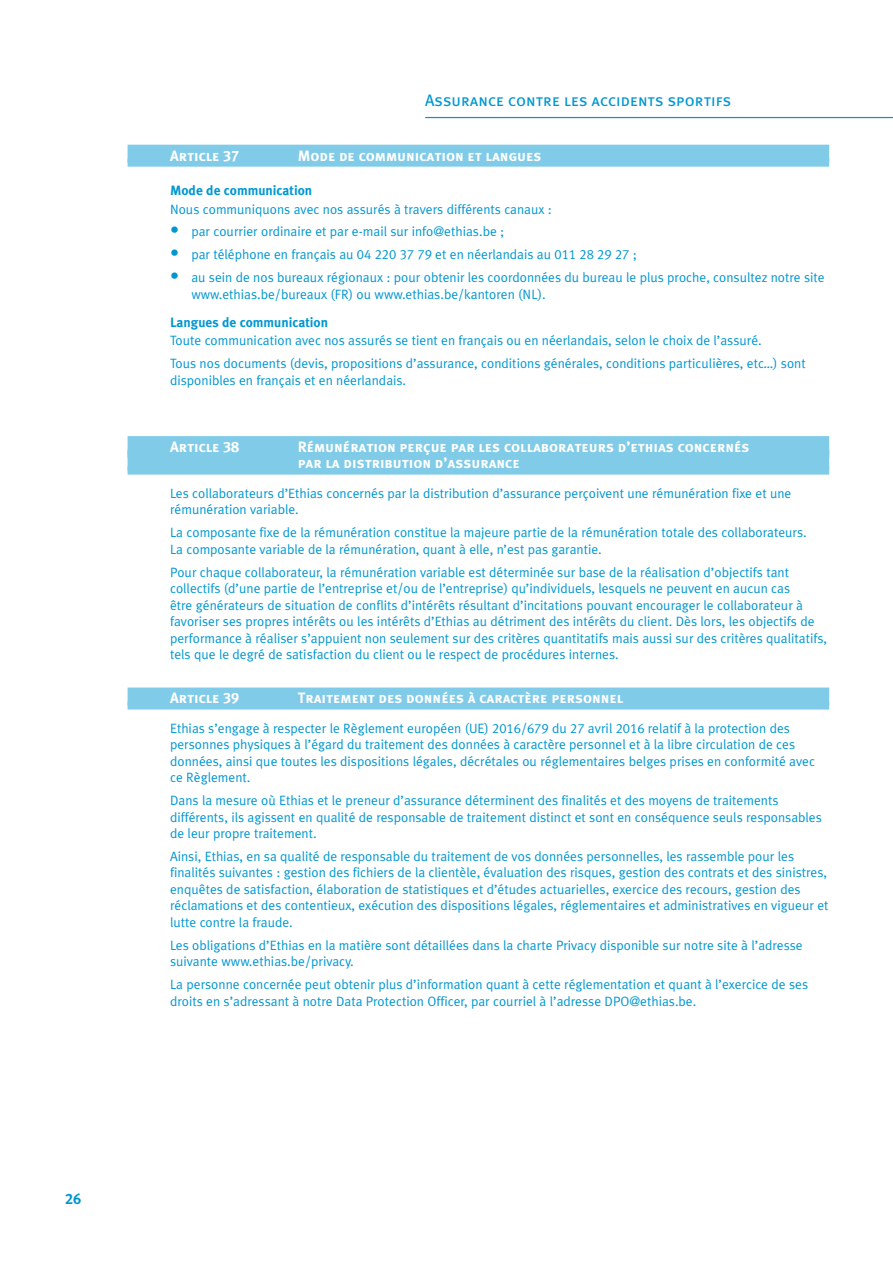
<style>
.page{position:relative;width:893px;height:1263px;background:#fff}
.page>*{position:absolute;margin:0;border:0;box-sizing:border-box;transform-origin:0 0}
.t1{font:16.5px "Meta Ethias Book Caps";color:#0097d1}
.t2{font:15px/16.5px "Meta Ethias Bold Caps";color:#fff}
.t3{font:15px "Meta Ethias Bold Caps";color:#0097d1}
.t4{font:13.5px/16.5px "Meta Ethias Normal";color:#0097d1}
.t5{font:700 13.5px "Meta Ethias";color:#0097d1}
.s1{font-size:18px}
</style>
<div class="page">
<hr style="left:425px;top:117px;width:468px;height:1px;background:#0097d1">
<div style="left:128px;top:145px;width:701px;height:18px;background:#80cbe8"></div>
<div style="left:128px;top:158px;width:701px;height:9px;background:#80cbe8"></div>
<div style="left:128px;top:436px;width:701px;height:18px;background:#80cbe8"></div>
<div style="left:128px;top:453px;width:701px;height:18px;background:#80cbe8"></div>
<div style="left:128px;top:466px;width:701px;height:9px;background:#80cbe8"></div>
<div style="left:128px;top:687px;width:701px;height:18px;background:#80cbe8"></div>
<div style="left:128px;top:701px;width:701px;height:8px;background:#80cbe8"></div>
<p class="t3" style="left:65px;top:1190px;width:18px">26</p>
<p class="t1" style="left:425px;top:91px;width:308px">Assurance contre les accidents sportifs</p>
<p class="t2" style="left:170px;top:147px;width:71px">Article 37</p>
<p class="t2" style="left:298px;top:147px;width:245px">Mode de communication et langues</p>
<p class="t5" style="left:170px;top:182px;width:144px">Mode de communication</p>
<p class="t4" style="left:170px;top:200px;width:383px">Nous communiquons avec nos assurés à travers différents canaux :</p>
<p class="t4" style="left:170px;top:223px;width:336px"><span class="s1">•</span> par courrier ordinaire et par e-mail sur info@ethias.be ;</p>
<p class="t4" style="left:170px;top:246px;width:468px"><span class="s1">•</span> par téléphone en français au 04 220 37 79 et en néerlandais au 011 28 29 27 ;</p>
<p class="t4" style="left:191px;top:269px;width:635px;text-indent:-21px"><span class="s1">•</span> au sein de nos bureaux régionaux : pour obtenir les coordonnées du bureau le plus proche, consultez notre site www.ethias.be/bureaux (FR) ou www.ethias.be/kantoren (NL).</p>
<p class="t5" style="left:170px;top:314px;width:159px">Langues de communication</p>
<p class="t4" style="left:170px;top:329px;width:637px;line-height:23px">Toute communication avec nos assurés se tient en français ou en néerlandais, selon le choix de l’assuré.<br>Tous nos documents (devis, propositions d’assurance, conditions générales, conditions particulières, etc…) sont</p>
<p class="t4" style="left:170px;top:372px;width:238px">disponibles en français et en néerlandais.</p>
<p class="t2" style="left:170px;top:438px;width:71px">Article 38</p>
<p class="t2" style="left:298px;top:438px;width:453px">Rémunération perçue par les collaborateurs d’ethias concernés par la distribution d’assurance</p>
<p class="t4" style="left:170px;top:485px;width:623px">Les collaborateurs d’Ethias concernés par la distribution d’assurance perçoivent une rémunération fixe et une rémunération variable.</p>
<p class="t4" style="left:170px;top:524px;width:638px">La composante fixe de la rémunération constitue la majeure partie de la rémunération totale des collaborateurs.<br>La composante variable de la rémunération, quant à elle, n’est pas garantie.</p>
<p class="t4" style="left:170px;top:563px;width:658px">Pour chaque collaborateur, la rémunération variable est déterminée sur base de la réalisation d’objectifs tant collectifs (d’une partie de l’entreprise et/ou de l’entreprise) qu’individuels, lesquels ne peuvent en aucun cas<br>être générateurs de situation de conflits d’intérêts résultant d’incitations pouvant encourager le collaborateur à favoriser ses propres intérêts ou les intérêts d’Ethias au détriment des intérêts du client. Dès lors, les objectifs de performance à réaliser s’appuient non seulement sur des critères quantitatifs mais aussi sur des critères qualitatifs, tels que le degré de satisfaction du client ou le respect de procédures internes.</p>
<p class="t2" style="left:170px;top:690px;width:71px">Article 39</p>
<p class="t2" style="left:298px;top:690px;width:327px">Traitement des données à caractère personnel</p>
<p class="t4" style="left:170px;top:719px;width:646px">Ethias s’engage à respecter le Règlement européen (UE) 2016/679 du 27 avril 2016 relatif à la protection des personnes physiques à l’égard du traitement des données à caractère personnel et à la libre circulation de ces données, ainsi que toutes les dispositions légales, décrétales ou réglementaires belges prises en conformité avec ce Règlement.</p>
<p class="t4" style="left:170px;top:792px;width:653px">Dans la mesure où Ethias et le preneur d’assurance déterminent des finalités et des moyens de traitements différents, ils agissent en qualité de responsable de traitement distinct et sont en conséquence seuls responsables de leur propre traitement.</p>
<p class="t4" style="left:170px;top:848px;width:660px">Ainsi, Ethias, en sa qualité de responsable du traitement de vos données personnelles, les rassemble pour les finalités suivantes : gestion des fichiers de la clientèle, évaluation des risques, gestion des contrats et des sinistres, enquêtes de satisfaction, élaboration de statistiques et d’études actuarielles, exercice des recours, gestion des réclamations et des contentieux, exécution des dispositions légales, réglementaires et administratives en vigueur et lutte contre la fraude.</p>
<p class="t4" style="left:170px;top:937px;width:634px">Les obligations d’Ethias en la matière sont détaillées dans la charte Privacy disponible sur notre site à l’adresse suivante www.ethias.be/privacy.</p>
<p class="t4" style="left:170px;top:976px;width:639px">La personne concernée peut obtenir plus d’information quant à cette réglementation et quant à l’exercice de ses droits en s’adressant à notre Data Protection Officer, par courriel à l’adresse DPO@ethias.be.</p>
</div>
